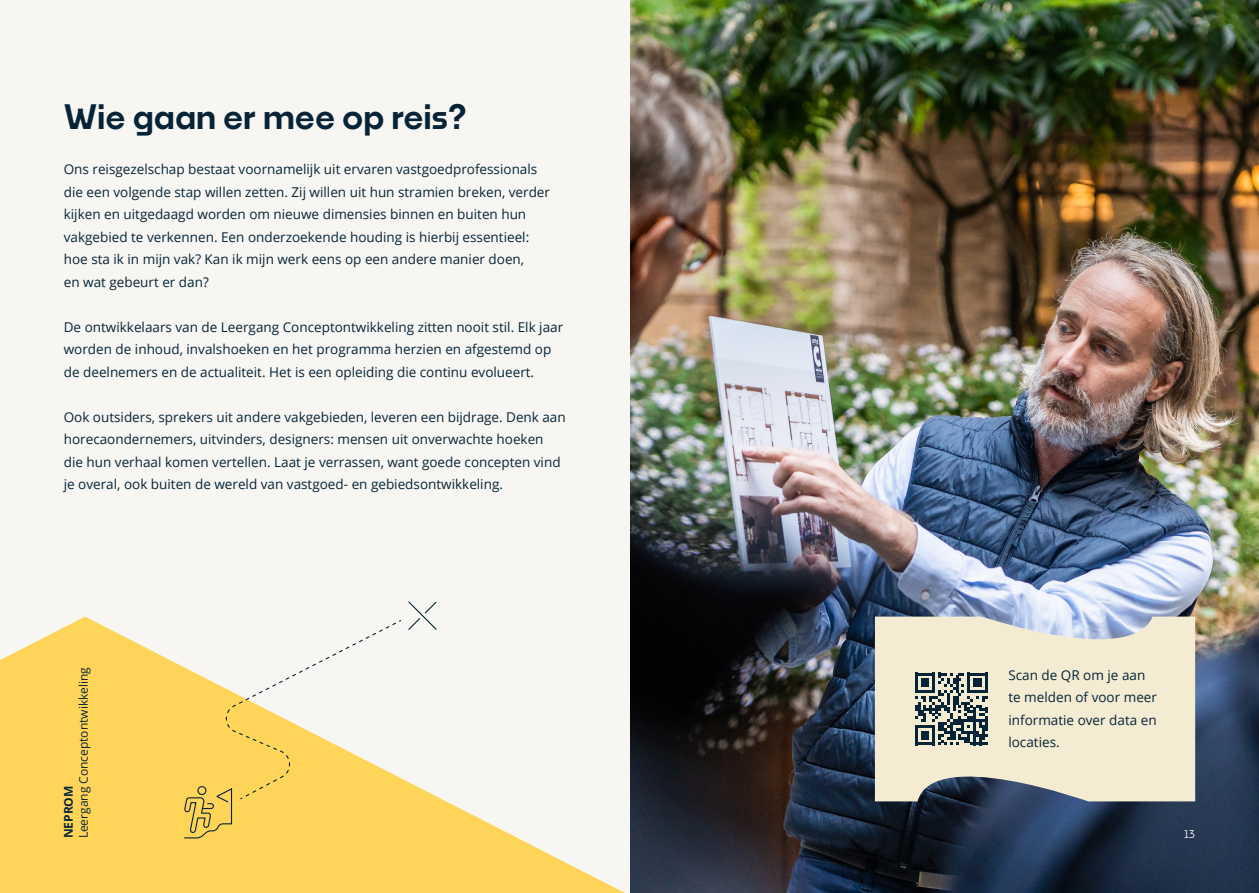
<style>
.page{position:relative;width:1259px;height:893px;background:#f7f6f2}
.page>*{position:absolute;margin:0;border:0;box-sizing:border-box;transform-origin:0 0}
.t1{font:600 33px "Noka";color:#072437}
.t2{font:13.5px/22.5px "Open Sans";color:#072437}
.t3{font:12px "Open Sans";color:#072437}
.t4{font:700 12px "Open Sans";color:#072437}
.t5{font:500 10.5px "Noka";color:#f7f6f2}
</style>
<div class="page">
<img style="left:630px;top:0;width:629px;height:893px">
<svg style="left:1038px;top:617px;width:157px;height:184px;background:#ede7d2"></svg>
<svg style="left:0;top:617px;width:1038px;height:276px"></svg>
<svg style="left:914px;top:673px;width:73px;height:72px;background:#798482"></svg>
<svg style="left:183px;top:601px;width:255px;height:238px"></svg>
<h1 class="t1" style="left:64px;top:96px;width:404px">Wie gaan er mee op reis?</h1>
<p class="t2" style="left:64px;top:158px;width:488px">Ons reisgezelschap bestaat voornamelijk uit ervaren vastgoedprofessionals die een volgende stap willen zetten. Zij willen uit hun stramien breken, verder kijken en uitgedaagd worden om nieuwe dimensies binnen en buiten hun vakgebied te verkennen. Een onderzoekende houding is hierbij essentieel: hoe sta ik in mijn vak? Kan ik mijn werk eens op een andere manier doen,<br>en wat gebeurt er dan?</p>
<p class="t2" style="left:64px;top:315px;width:501px">De ontwikkelaars van de Leergang Conceptontwikkeling zitten nooit stil. Elk jaar worden de inhoud, invalshoeken en het programma herzien en afgestemd op de deelnemers en de actualiteit. Het is een opleiding die continu evolueert.</p>
<p class="t2" style="left:64px;top:405px;width:503px">Ook outsiders, sprekers uit andere vakgebieden, leveren een bijdrage. Denk aan horecaondernemers, uitvinders, designers: mensen uit onverwachte hoeken die hun verhaal komen vertellen. Laat je verrassen, want goede concepten vind je overal, ook buiten de wereld van vastgoed- en gebiedsontwikkeling.</p>
<p class="t3" style="left:75px;top:838px;width:173px;rotate:-90deg">Leergang Conceptontwikkeling</p>
<p class="t4" style="left:60px;top:838px;width:54px;rotate:-90deg">NEPROM</p>
<p class="t2" style="left:1008px;top:663px;width:150px">Scan de QR om je aan te melden of voor meer informatie over data en locaties.</p>
<p class="t5" style="left:1183px;top:828px;width:13px">13</p>
</div>
